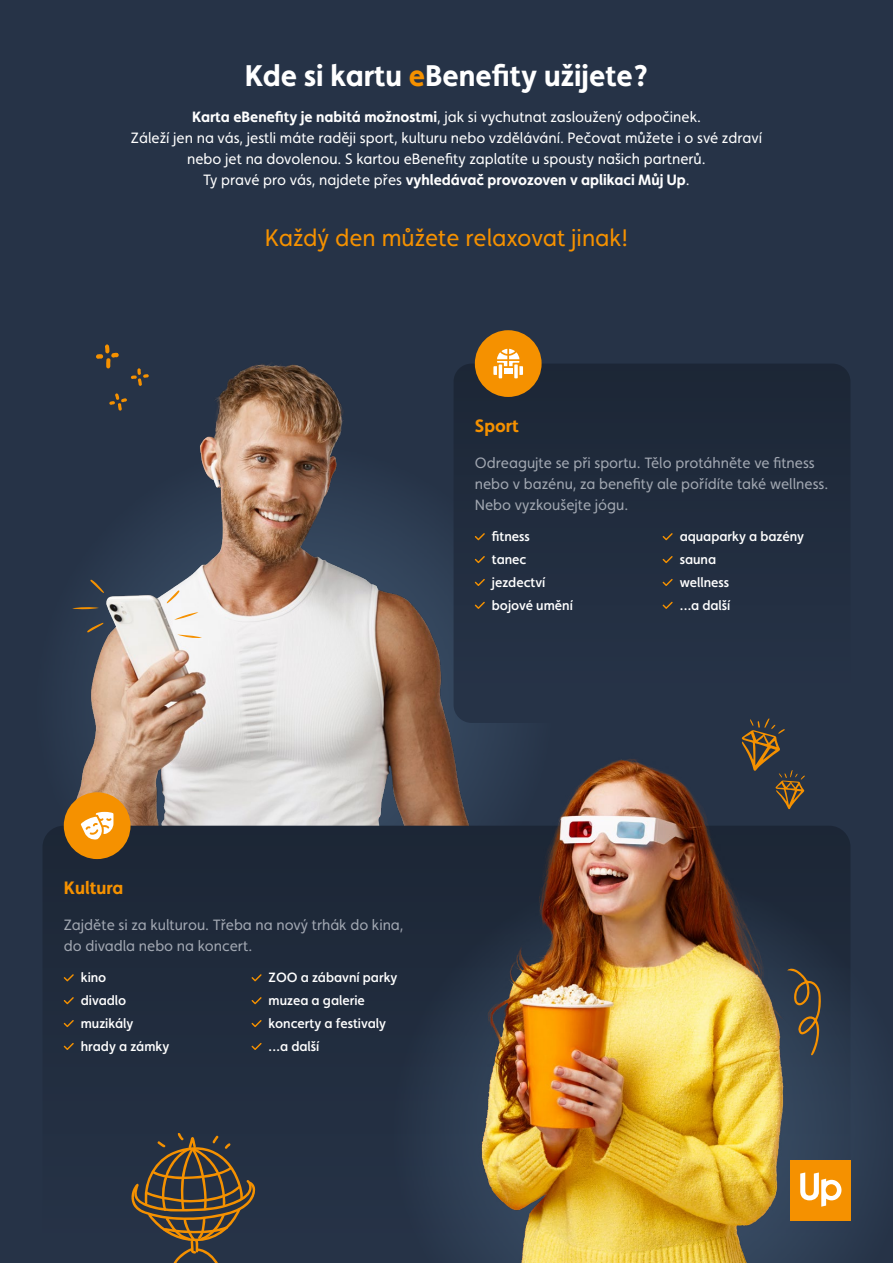
<style>
.page{position:relative;width:893px;height:1263px;background:#263347}
.page>*{position:absolute;margin:0;border:0;box-sizing:border-box;transform-origin:0 0}
.t1{font:700 30px "Faricy New";color:#fff}
.t2{font:24px "Faricy New";color:#f59100}
.t3{font:700 18px "Faricy New";color:#f59100}
.t4{font:15px/21px "Faricy New";color:#fff;text-align:center}
.t5{font:15px/21px "Faricy New";color:#a1a7b1}
.t6{font:500 13.5px/23px "Faricy New";color:#fff}
.s1{color:#f59100}
.s2{font-weight:700}
</style>
<div class="page">
<img style="left:63px;top:330px;width:440px;height:496px">
<svg style="left:454px;top:364px;width:396px;height:345px"></svg>
<div style="left:43px;top:826px;width:807px;height:221px;background:#1f2a3a"></div>
<svg style="left:109px;top:393px;width:18px;height:18px"></svg>
<svg style="left:131px;top:368px;width:18px;height:18px"></svg>
<svg style="left:96px;top:344px;width:23px;height:25px"></svg>
<svg style="left:177px;top:634px;width:25px;height:4px"></svg>
<svg style="left:174px;top:612px;width:24px;height:8px"></svg>
<svg style="left:167px;top:590px;width:13px;height:13px"></svg>
<svg style="left:72px;top:607px;width:27px;height:2px"></svg>
<svg style="left:87px;top:623px;width:17px;height:10px"></svg>
<svg style="left:90px;top:579px;width:14px;height:14px"></svg>
<svg style="left:131px;top:1133px;width:125px;height:130px"></svg>
<svg style="left:390px;top:871px;width:478px;height:389px"></svg>
<img style="left:438px;top:709px;width:382px;height:554px">
<svg style="left:787px;top:969px;width:34px;height:86px"></svg>
<div style="left:64px;top:792px;width:67px;height:67px;background:#f59100;border-radius:50%"></div>
<svg style="left:81px;top:812px;width:32px;height:28px"></svg>
<div style="left:475px;top:330px;width:67px;height:67px;background:#f59100;border-radius:50%"></div>
<hr style="left:499px;top:364px;width:3px;height:14px;background:#fff">
<svg style="left:514px;top:364px;width:4px;height:14px"></svg>
<svg style="left:493px;top:349px;width:30px;height:26px"></svg>
<svg style="left:475px;top:533px;width:10px;height:7px"></svg>
<svg style="left:475px;top:556px;width:10px;height:7px"></svg>
<svg style="left:475px;top:579px;width:10px;height:7px"></svg>
<svg style="left:475px;top:602px;width:10px;height:7px"></svg>
<svg style="left:663px;top:533px;width:10px;height:7px"></svg>
<svg style="left:663px;top:556px;width:10px;height:7px"></svg>
<svg style="left:663px;top:579px;width:10px;height:7px"></svg>
<svg style="left:663px;top:602px;width:10px;height:7px"></svg>
<svg style="left:64px;top:974px;width:10px;height:7px"></svg>
<svg style="left:64px;top:997px;width:10px;height:7px"></svg>
<svg style="left:64px;top:1020px;width:10px;height:7px"></svg>
<svg style="left:64px;top:1043px;width:10px;height:7px"></svg>
<svg style="left:252px;top:974px;width:10px;height:7px"></svg>
<svg style="left:252px;top:997px;width:10px;height:7px"></svg>
<svg style="left:252px;top:1020px;width:10px;height:7px"></svg>
<svg style="left:252px;top:1043px;width:10px;height:7px"></svg>
<div style="left:790px;top:1160px;width:60px;height:60px;background:#f59100"></div>
<svg style="left:800px;top:1172px;width:41px;height:35px"></svg>
<h1 class="t1" style="left:245px;top:58px;width:405px">Kde si kartu <span class="s1">e</span>Benefity užijete?</h1>
<p class="t4" style="left:131px;top:106px;width:633px"><span class="s2">Karta eBenefity je nabitá možnostmi</span>, jak si vychutnat zasloužený odpočinek.<br>Záleží jen na vás, jestli máte raději sport, kulturu nebo vzdělávání. Pečovat můžete i o své zdraví nebo jet na dovolenou. S kartou eBenefity zaplatíte u spousty našich partnerů.<br>Ty pravé pro vás, najdete přes <span class="s2">vyhledávač provozoven v aplikaci Můj Up</span>.</p>
<h2 class="t2" style="left:265px;top:223px;width:365px">Každý den můžete relaxovat jinak!</h2>
<p class="t3" style="left:475px;top:415px;width:46px">Sport</p>
<p class="t5" style="left:475px;top:452px;width:355px">Odreagujte se při sportu. Tělo protáhněte ve fitness nebo v bazénu, za benefity ale pořídíte také wellness.<br>Nebo vyzkoušejte jógu.</p>
<p class="t6" style="left:492px;top:525px;width:83px">fitness<br>tanec jezdectví bojové umění</p>
<p class="t6" style="left:680px;top:525px;width:126px">aquaparky a bazény sauna<br>wellness<br>…a další</p>
<p class="t3" style="left:64px;top:877px;width:61px">Kultura</p>
<p class="t5" style="left:64px;top:914px;width:341px">Zajděte si za kulturou. Třeba na nový trhák do kina, do divadla nebo na koncert.</p>
<p class="t6" style="left:81px;top:966px;width:90px">kino<br>divadlo muzikály hrady a zámky</p>
<p class="t6" style="left:269px;top:966px;width:130px">ZOO a zábavní parky muzea a galerie koncerty a festivaly …a další</p>
</div>
